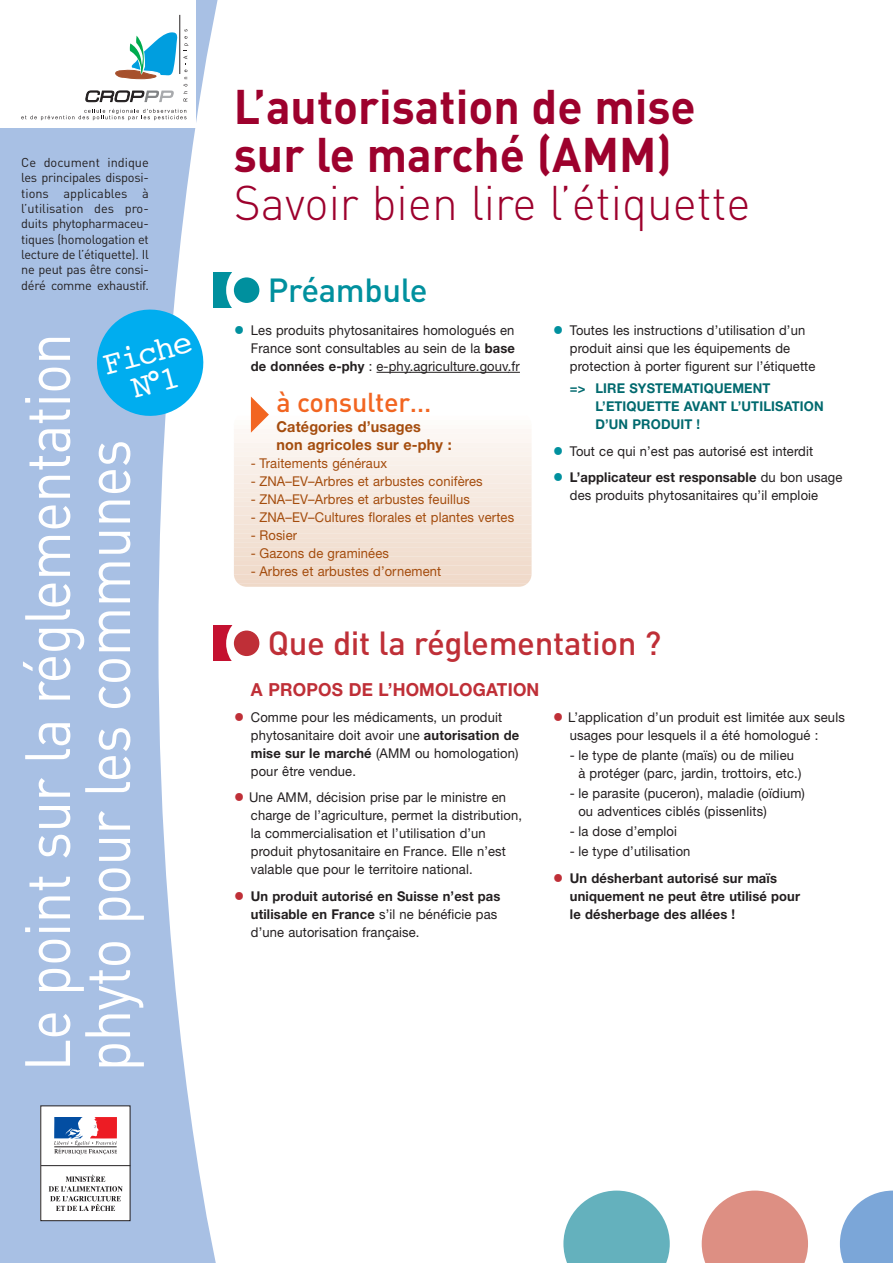
<style>
.page{position:relative;width:893px;height:1263px;background:#fff}
.page>*{position:absolute;margin:0;border:0;box-sizing:border-box;transform-origin:0 0}
.t1{font:63px/60px "DIN";letter-spacing:-.015em;color:#fff;scale:.9 1}
.t2{font:700 48px/48px "DIN";color:#9d012d;scale:.96 1}
.t3{font:300 48px "DIN";color:#9d012d;scale:.96 1}
.t4{font:500 33px "DIN";letter-spacing:-.01em;color:#bf2f37}
.t5{font:500 33px "DIN";letter-spacing:-.01em;color:#00909e}
.t6{font:33px/30px "Courier";color:#fff;text-align:center}
.t7{font:500 27px "DIN";letter-spacing:-.01em;color:#f26521}
.t8{font:700 18px "Helvetica Neue";letter-spacing:.01em;color:#bf2f37;scale:.96 1}
.t9{font:700 15px/18px "Helvetica Neue";letter-spacing:.01em;color:#a44c0d;scale:.96 1}
.t10{font:13.5px/18px "Helvetica Neue";letter-spacing:.01em;color:#231f20;scale:.96 1}
.t11{font:700 13.5px/18px "Helvetica Neue";letter-spacing:.01em;color:#231f20;scale:.96 1}
.t12{font:13.5px "Helvetica Neue";letter-spacing:.01em;color:#a44c0d;scale:.96 1}
.t13{font:700 13.5px/18px "Helvetica Neue";letter-spacing:.01em;color:#00696e;scale:.96 1}
.t14{font:12.75px/15.3px "DIN";letter-spacing:-.02em;color:#231f20;text-align:justify}
.s1{font-size:22.5px;color:#00909e}
.s2{font-weight:700}
.s3{font-size:22.5px;color:#bf2f37}
.s4{font-weight:400;font-size:22.5px;color:#bf2f37}
.s5{font-weight:400}
</style>
<div class="page">
<div style="left:213px;top:272px;width:27px;height:36px;background:#00909e"></div>
<div style="left:226px;top:259px;width:62px;height:62px;background:#fff;border-radius:50%"></div>
<svg style="left:0;top:0;width:221px;height:1263px;fill:#a8c0e4"></svg>
<div style="left:0;top:0;width:196px;height:128px;background:#fff"></div>
<svg style="left:21px;top:109px;width:165px;height:11px"></svg>
<svg style="left:85px;top:29px;width:103px;height:74px"></svg>
<hr style="left:179px;top:15px;width:1px;height:59px;background:#231f20">
<hr style="left:376px;top:372px;width:35px;height:1px;background:#231f20">
<hr style="left:410px;top:372px;width:59px;height:1px;background:#231f20">
<hr style="left:469px;top:372px;width:40px;height:1px;background:#231f20">
<svg style="left:508px;top:372px;width:12px;height:1px"></svg>
<hr style="left:234px;top:583px;width:297px;height:4px;background:#efd9c8">
<div style="left:234px;top:578px;width:297px;height:6px;background:#f0d9c9"></div>
<div style="left:234px;top:574px;width:297px;height:6px;background:#f0daca"></div>
<div style="left:234px;top:569px;width:297px;height:6px;background:#f1dbcc"></div>
<div style="left:234px;top:565px;width:297px;height:6px;background:#f0dccc"></div>
<div style="left:234px;top:560px;width:297px;height:6px;background:#f1dccd"></div>
<div style="left:234px;top:556px;width:297px;height:6px;background:#f1decf"></div>
<div style="left:234px;top:551px;width:297px;height:6px;background:#f1dfd0"></div>
<div style="left:234px;top:547px;width:297px;height:6px;background:#f2dfd1"></div>
<div style="left:234px;top:542px;width:297px;height:6px;background:#f2e0d2"></div>
<div style="left:234px;top:538px;width:297px;height:6px;background:#f2e1d4"></div>
<div style="left:234px;top:533px;width:297px;height:6px;background:#f3e2d5"></div>
<div style="left:234px;top:528px;width:297px;height:6px;background:#f3e3d6"></div>
<div style="left:234px;top:524px;width:297px;height:6px;background:#f3e3d7"></div>
<div style="left:234px;top:519px;width:297px;height:6px;background:#f4e4d8"></div>
<div style="left:234px;top:515px;width:297px;height:6px;background:#f4e5da"></div>
<div style="left:234px;top:510px;width:297px;height:6px;background:#f5e6db"></div>
<div style="left:234px;top:506px;width:297px;height:6px;background:#f5e6dc"></div>
<div style="left:234px;top:501px;width:297px;height:6px;background:#f5e7dd"></div>
<div style="left:234px;top:497px;width:297px;height:6px;background:#f6e9df"></div>
<div style="left:234px;top:492px;width:297px;height:6px;background:#f6eae0"></div>
<div style="left:234px;top:487px;width:297px;height:7px;background:#f6eae1"></div>
<div style="left:234px;top:483px;width:297px;height:6px;background:#f7ebe3"></div>
<div style="left:234px;top:478px;width:297px;height:6px;background:#f7ece4"></div>
<div style="left:234px;top:474px;width:297px;height:6px;background:#f8ede5"></div>
<div style="left:234px;top:469px;width:297px;height:6px;background:#f8eee7"></div>
<div style="left:234px;top:465px;width:297px;height:6px;background:#f8efe8"></div>
<div style="left:234px;top:460px;width:297px;height:6px;background:#f9f0e9"></div>
<div style="left:234px;top:456px;width:297px;height:6px;background:#f9f1eb"></div>
<div style="left:234px;top:451px;width:297px;height:6px;background:#faf3ed"></div>
<div style="left:234px;top:447px;width:297px;height:6px;background:#faf3ee"></div>
<div style="left:234px;top:442px;width:297px;height:6px;background:#faf4ef"></div>
<div style="left:234px;top:437px;width:297px;height:7px;background:#fcf6f2"></div>
<div style="left:234px;top:433px;width:297px;height:6px;background:#fcf7f3"></div>
<div style="left:234px;top:428px;width:297px;height:6px;background:#fcf7f4"></div>
<div style="left:234px;top:424px;width:297px;height:6px;background:#fdfaf7"></div>
<div style="left:234px;top:419px;width:297px;height:6px;background:#fdfcf9"></div>
<svg style="left:251px;top:397px;width:18px;height:36px"></svg>
<div style="left:41px;top:1106px;width:89px;height:115px;background:#fff"></div>
<svg style="left:54px;top:1117px;width:63px;height:37px"></svg>
<svg style="left:49px;top:1175px;width:74px;height:36px"></svg>
<hr style="left:41px;top:1165px;width:89px;height:1px;background:#262324">
<div style="left:234px;top:277px;width:25px;height:26px;background:#00909e;border-radius:50%"></div>
<svg style="left:563px;top:1191px;width:107px;height:72px"></svg>
<svg style="left:702px;top:1191px;width:106px;height:72px;background:#e2a096"></svg>
<svg style="left:840px;top:1191px;width:53px;height:72px"></svg>
<svg style="left:91px;top:304px;width:118px;height:118px"></svg>
<div style="left:213px;top:626px;width:27px;height:35px;background:#c41130"></div>
<div style="left:226px;top:613px;width:62px;height:61px;background:#fff;border-radius:50%"></div>
<svg style="left:234px;top:631px;width:25px;height:25px"></svg>
<p class="t14" style="left:21px;top:156px;width:129px">Ce document indique les principales disposi&shy;tions applicables à l’utilisation des pro&shy;duits phytopharmaceu&shy;tiques (homologation et lecture de l’étiquette). Il ne peut pas être consi&shy;déré comme exhaustif.</p>
<h3 class="t6" style="left:100px;top:352px;width:93px;rotate:-15deg">Fiche<br>N°1</h3>
<h1 class="t1" style="left:25px;top:1071px;width:822px;rotate:-90deg">Le point sur la réglementation phyto pour les communes</h1>
<h2 class="t2" style="left:234px;top:87px;width:483px">L’autorisation de mise sur le marché (AMM)</h2>
<h2 class="t3" style="left:234px;top:185px;width:540px">Savoir bien lire l’étiquette</h2>
<h3 class="t5" style="left:268px;top:279px;width:161px">Préambule</h3>
<p class="t10" style="left:251px;top:322px;width:282px;text-indent:-17px"><span class="s1">•</span> Les produits phytosanitaires homologués en<br>France sont consultables au sein de la <span class="s2">base de données e-phy</span> : e-phy.agriculture.gouv.fr</p>
<p class="t10" style="left:570px;top:322px;width:257px;text-indent:-17px"><span class="s1">•</span> Toutes les instructions d’utilisation d’un produit ainsi que les équipements de protection à porter figurent sur l’étiquette</p>
<p class="t13" style="left:595px;top:381px;width:239px;text-indent:-26px">=&gt; LIRE SYSTEMATIQUEMENT<br>L’ETIQUETTE AVANT L’UTILISATION<br>D’UN PRODUIT !</p>
<p class="t10" style="left:553px;top:443px;width:273px"><span class="s1">•</span> Tout ce qui n’est pas autorisé est interdit</p>
<p class="t10" style="left:553px;top:470px;width:303px;text-align:center"><span class="s1">•</span> <span class="s2">L’applicateur est responsable</span> du bon usage des produits phytosanitaires qu’il emploie</p>
<h3 class="t7" style="left:276px;top:393px;width:157px">à consulter…</h3>
<p class="t9" style="left:276px;top:419px;width:184px">Catégories d’usages<br>non agricoles sur e-phy :</p>
<p class="t12" style="left:251px;top:458px;width:143px">- Traitements généraux</p>
<p class="t12" style="left:251px;top:476px;width:243px">- ZNA–EV–Arbres et arbustes conifères</p>
<p class="t12" style="left:251px;top:494px;width:230px">- ZNA–EV–Arbres et arbustes feuillus</p>
<p class="t12" style="left:251px;top:512px;width:276px">- ZNA–EV–Cultures florales et plantes vertes</p>
<p class="t12" style="left:251px;top:530px;width:50px">- Rosier</p>
<p class="t12" style="left:251px;top:548px;width:145px">- Gazons de graminées</p>
<p class="t12" style="left:251px;top:566px;width:200px">- Arbres et arbustes d’ornement</p>
<h3 class="t4" style="left:268px;top:632px;width:395px">Que dit la réglementation ?</h3>
<h3 class="t8" style="left:251px;top:684px;width:302px">A PROPOS DE L’HOMOLOGATION</h3>
<p class="t10" style="left:251px;top:709px;width:281px;text-indent:-17px"><span class="s3">•</span> Comme pour les médicaments, un produit phytosanitaire doit avoir une <span class="s2">autorisation de mise sur le marché</span> (AMM ou homologation) pour être vendue.</p>
<p class="t10" style="left:251px;top:790px;width:284px;text-indent:-17px"><span class="s3">•</span> Une AMM, décision prise par le ministre en charge de l’agriculture, permet la distribution, la commercialisation et l’utilisation d’un produit phytosanitaire en France. Elle n’est valable que pour le territoire national.</p>
<p class="t11" style="left:251px;top:888px;width:261px;text-indent:-17px"><span class="s4">•</span> Un produit autorisé en Suisse n’est pas utilisable en France <span class="s5">s’il ne bénéficie pas d’une autorisation française.</span></p>
<p class="t10" style="left:570px;top:709px;width:288px;text-indent:-17px"><span class="s3">•</span> L’application d’un produit est limitée aux seuls usages pour lesquels il a été homologué :</p>
<p class="t10" style="left:578px;top:748px;width:234px;text-indent:-9px">- le type de plante (maïs) ou de milieu à protéger (parc, jardin, trottoirs, etc.)</p>
<p class="t10" style="left:578px;top:786px;width:237px;text-indent:-9px">- le parasite (puceron), maladie (oïdium) ou adventices ciblés (pissenlits)</p>
<p class="t10" style="left:570px;top:824px;width:113px">- la dose d’emploi</p>
<p class="t10" style="left:570px;top:844px;width:127px">- le type d’utilisation</p>
<p class="t11" style="left:570px;top:870px;width:241px;text-indent:-17px"><span class="s4">•</span> Un désherbant autorisé sur maïs uniquement ne peut être utilisé pour le désherbage des allées !</p>
</div>
